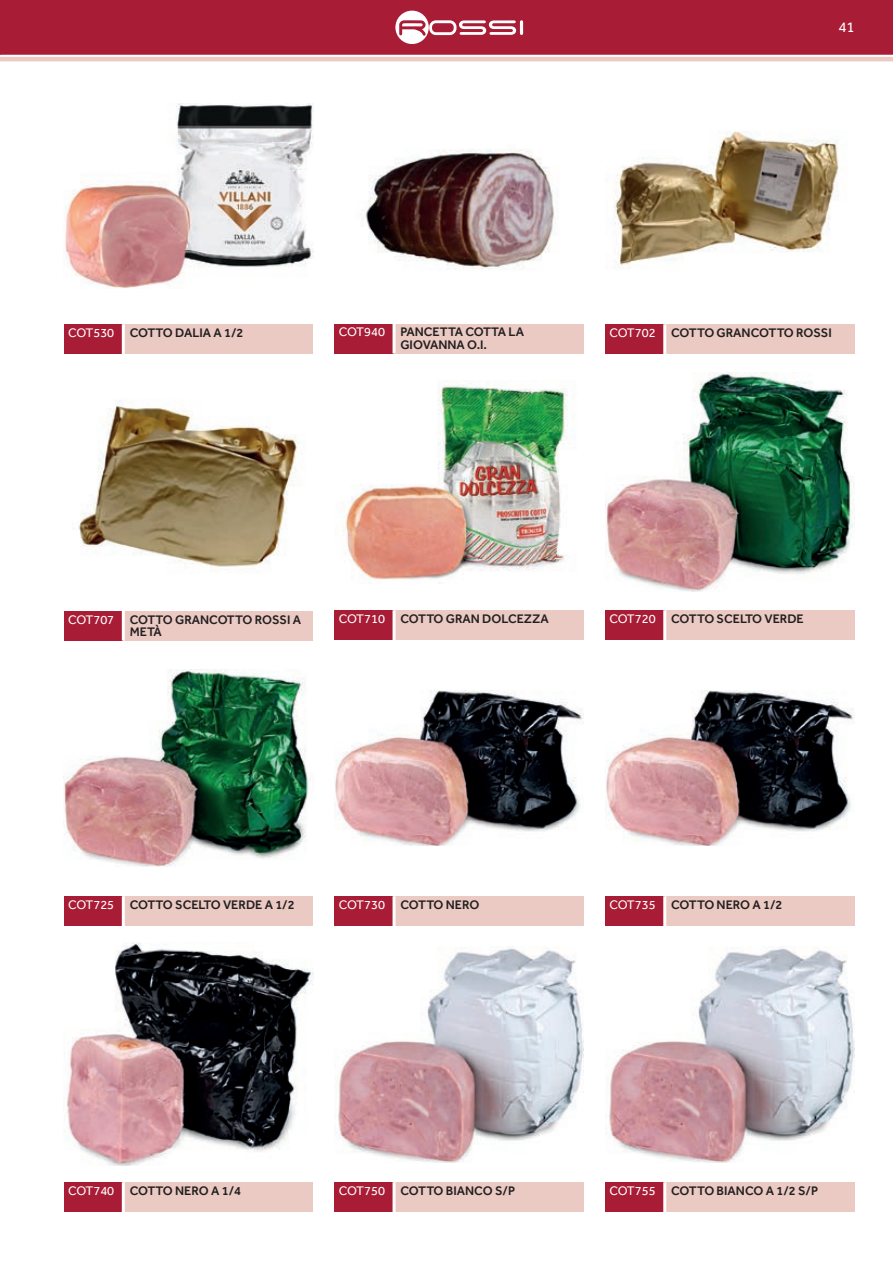
<style>
.page{position:relative;width:893px;height:1263px;background:#fff}
.page>*{position:absolute;margin:0;border:0;box-sizing:border-box;transform-origin:0 0}
.t1{font:15px "Effra";color:#fff}
.DESCR_PROD_IMMAGINE{font:500 12.75px/12.8px "Effra";color:#231f20}
.COD_PROD_IMMAGINE{font:12.75px "Effra";color:#fff}
</style>
<div class="page">
<div style="left:1px;top:0;width:892px;height:55px;background:#a91c36"></div>
<div style="left:395px;top:11px;width:34px;height:33px;background:#fff;border-radius:50%"></div>
<hr style="left:520px;top:20px;width:3px;height:15px;background:#fff;border-radius:2px">
<svg style="left:399px;top:20px;width:117px;height:16px"></svg>
<svg style="left:0;top:0;width:1px;height:55px"></svg>
<hr style="left:0;top:57px;width:893px;height:4px;background:#eacac2">
<img style="left:64px;top:104px;width:249px;height:185px">
<div style="left:64px;top:324px;width:59px;height:30px;background:#a91c36"></div>
<div style="left:123px;top:324px;width:190px;height:30px;background:#eacac2"></div>
<hr style="left:122px;top:324px;width:3px;height:30px;background:#fff">
<img style="left:614px;top:131px;width:225px;height:136px">
<div style="left:605px;top:324px;width:60px;height:30px;background:#a91c36"></div>
<div style="left:665px;top:324px;width:190px;height:30px;background:#eacac2"></div>
<hr style="left:663px;top:324px;width:3px;height:30px;background:#fff">
<div style="left:334px;top:324px;width:60px;height:29px;background:#a91c36"></div>
<div style="left:394px;top:324px;width:190px;height:29px;background:#eacac2"></div>
<hr style="left:393px;top:324px;width:3px;height:29px;background:#fff">
<img style="left:362px;top:149px;width:194px;height:121px">
<img style="left:78px;top:400px;width:221px;height:172px">
<div style="left:64px;top:611px;width:59px;height:29px;background:#a91c36"></div>
<div style="left:123px;top:611px;width:190px;height:29px;background:#eacac2"></div>
<hr style="left:122px;top:611px;width:3px;height:29px;background:#fff">
<img style="left:334px;top:691px;width:250px;height:154px">
<img style="left:64px;top:669px;width:245px;height:198px">
<img style="left:605px;top:373px;width:250px;height:218px">
<img style="left:336px;top:382px;width:232px;height:201px">
<div style="left:334px;top:896px;width:60px;height:30px;background:#a91c36"></div>
<div style="left:394px;top:896px;width:190px;height:30px;background:#eacac2"></div>
<hr style="left:393px;top:896px;width:3px;height:30px;background:#fff">
<div style="left:64px;top:896px;width:59px;height:30px;background:#a91c36"></div>
<div style="left:123px;top:896px;width:190px;height:30px;background:#eacac2"></div>
<hr style="left:122px;top:896px;width:3px;height:30px;background:#fff">
<div style="left:605px;top:610px;width:60px;height:30px;background:#a91c36"></div>
<div style="left:665px;top:610px;width:190px;height:30px;background:#eacac2"></div>
<hr style="left:663px;top:610px;width:3px;height:30px;background:#fff">
<div style="left:334px;top:610px;width:60px;height:30px;background:#a91c36"></div>
<div style="left:394px;top:610px;width:190px;height:30px;background:#eacac2"></div>
<hr style="left:393px;top:610px;width:3px;height:30px;background:#fff">
<img style="left:64px;top:943px;width:249px;height:222px">
<div style="left:64px;top:1182px;width:59px;height:30px;background:#a91c36"></div>
<div style="left:123px;top:1182px;width:190px;height:30px;background:#eacac2"></div>
<hr style="left:122px;top:1182px;width:3px;height:30px;background:#fff">
<img style="left:605px;top:691px;width:250px;height:154px">
<div style="left:605px;top:896px;width:60px;height:30px;background:#a91c36"></div>
<div style="left:665px;top:896px;width:190px;height:30px;background:#eacac2"></div>
<hr style="left:663px;top:896px;width:3px;height:30px;background:#fff">
<img style="left:605px;top:946px;width:250px;height:216px">
<img style="left:334px;top:946px;width:250px;height:216px">
<div style="left:605px;top:1182px;width:60px;height:30px;background:#a91c36"></div>
<div style="left:665px;top:1182px;width:190px;height:30px;background:#eacac2"></div>
<hr style="left:663px;top:1182px;width:3px;height:30px;background:#fff">
<div style="left:334px;top:1182px;width:60px;height:30px;background:#a91c36"></div>
<div style="left:394px;top:1182px;width:190px;height:30px;background:#eacac2"></div>
<hr style="left:393px;top:1182px;width:3px;height:30px;background:#fff">
<p class="t1" style="left:838px;top:18px;width:18px">41</p>
<p class="COD_PROD_IMMAGINE" style="left:68px;top:325px;width:48px">COT530</p>
<p class="DESCR_PROD_IMMAGINE" style="left:130px;top:326px;width:115px">COTTO DALIA A 1/2</p>
<p class="COD_PROD_IMMAGINE" style="left:339px;top:325px;width:48px">COT940</p>
<p class="DESCR_PROD_IMMAGINE" style="left:400px;top:326px;width:125px">PANCETTA COTTA LA</p>
<p class="COD_PROD_IMMAGINE" style="left:609px;top:325px;width:48px">COT702</p>
<p class="DESCR_PROD_IMMAGINE" style="left:671px;top:326px;width:162px">COTTO GRANCOTTO ROSSI</p>
<p class="DESCR_PROD_IMMAGINE" style="left:400px;top:338px;width:88px">GIOVANNA O.I.</p>
<p class="COD_PROD_IMMAGINE" style="left:68px;top:612px;width:48px">COT707</p>
<p class="DESCR_PROD_IMMAGINE" style="left:130px;top:613px;width:173px">COTTO GRANCOTTO ROSSI A<br>METÀ</p>
<p class="COD_PROD_IMMAGINE" style="left:339px;top:611px;width:48px">COT710</p>
<p class="DESCR_PROD_IMMAGINE" style="left:400px;top:612px;width:150px">COTTO GRAN DOLCEZZA</p>
<p class="COD_PROD_IMMAGINE" style="left:609px;top:611px;width:48px">COT720</p>
<p class="DESCR_PROD_IMMAGINE" style="left:671px;top:612px;width:134px">COTTO SCELTO VERDE</p>
<p class="COD_PROD_IMMAGINE" style="left:68px;top:897px;width:48px">COT725</p>
<p class="DESCR_PROD_IMMAGINE" style="left:130px;top:898px;width:166px">COTTO SCELTO VERDE A 1/2</p>
<p class="COD_PROD_IMMAGINE" style="left:339px;top:897px;width:48px">COT730</p>
<p class="DESCR_PROD_IMMAGINE" style="left:400px;top:898px;width:81px">COTTO NERO</p>
<p class="COD_PROD_IMMAGINE" style="left:609px;top:897px;width:48px">COT735</p>
<p class="DESCR_PROD_IMMAGINE" style="left:671px;top:898px;width:113px">COTTO NERO A 1/2</p>
<p class="COD_PROD_IMMAGINE" style="left:68px;top:1183px;width:48px">COT740</p>
<p class="DESCR_PROD_IMMAGINE" style="left:130px;top:1184px;width:113px">COTTO NERO A 1/4</p>
<p class="COD_PROD_IMMAGINE" style="left:339px;top:1183px;width:48px">COT750</p>
<p class="DESCR_PROD_IMMAGINE" style="left:400px;top:1184px;width:116px">COTTO BIANCO S/P</p>
<p class="COD_PROD_IMMAGINE" style="left:609px;top:1183px;width:48px">COT755</p>
<p class="DESCR_PROD_IMMAGINE" style="left:671px;top:1184px;width:148px">COTTO BIANCO A 1/2 S/P</p>
</div>
